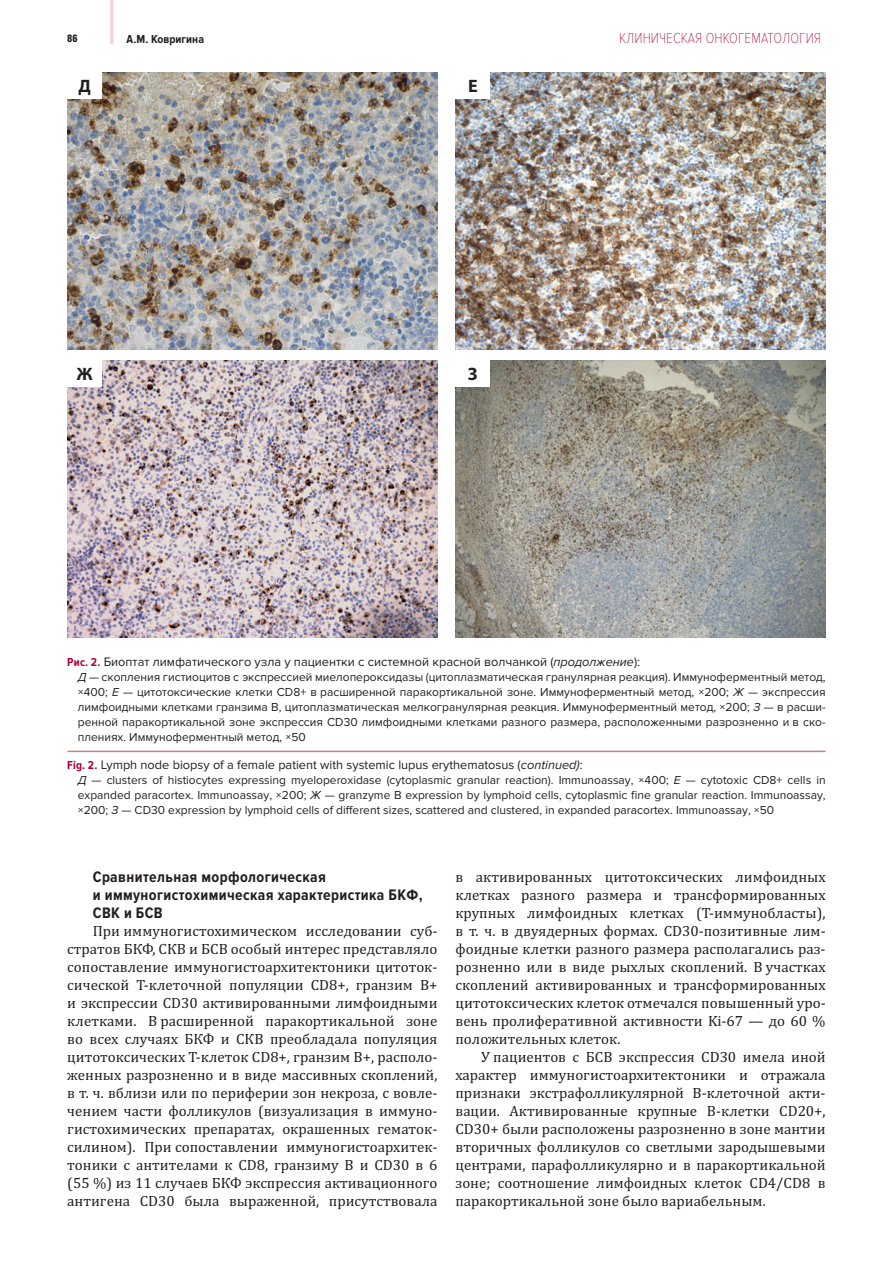
<style>
.page{position:relative;width:893px;height:1263px;background:#fff}
.page>*{position:absolute;margin:0;border:0;box-sizing:border-box;transform-origin:0 0}
.t1{font:700 18px "Myriad Pro";color:#231f20}
.t2{font:700 15.75px/18px "Proxima Nova Cond";letter-spacing:.025em;color:#231f20}
.t3{font:15px/18px "Cambria";color:#231f20;text-align:justify}
.t4{font:100 15px "Proxima Nova Cond";letter-spacing:.005em;color:#a7023c}
.t5{font:12.75px "Proxima Nova";color:#231f20}
.t6{font:12px/15px "Proxima Nova";color:#231f20;text-align:justify}
.t7{font:700 12px "Proxima Nova Cond";letter-spacing:.005em;color:#231f20}
.t8{font:900 10.5px "Helios Cond";color:#231f20}
.s1{font-family:"Proxima Nova Cond";font-weight:700;font-size:12px;color:#a7023c}
.s2{font-style:italic}
</style>
<div class="page">
<hr style="left:110px;top:0;width:3px;height:44px;background:#f9ced8">
<img style="left:455px;top:360px;width:371px;height:278px">
<img style="left:67px;top:72px;width:370px;height:278px">
<img style="left:455px;top:72px;width:371px;height:278px">
<img style="left:67px;top:360px;width:370px;height:278px">
<hr style="left:67px;top:751px;width:759px;height:1px;background:#cf8086">
<div style="left:67px;top:72px;width:35px;height:27px;background:#fff"></div>
<div style="left:67px;top:360px;width:35px;height:27px;background:#fff"></div>
<div style="left:456px;top:72px;width:34px;height:27px;background:#fff"></div>
<div style="left:455px;top:360px;width:35px;height:27px;background:#fff"></div>
<p class="t8" style="left:67px;top:32px;width:12px">86</p>
<p class="t7" style="left:127px;top:35px;width:79px">А.М. Ковригина</p>
<p class="t4" style="left:619px;top:30px;width:203px">КЛИНИЧЕСКАЯ ОНКОГЕМАТОЛОГИЯ</p>
<p class="t1" style="left:78px;top:74px;width:14px">Д</p>
<p class="t1" style="left:77px;top:362px;width:17px">Ж</p>
<p class="t1" style="left:468px;top:74px;width:11px">Е</p>
<p class="t1" style="left:468px;top:362px;width:11px">З</p>
<p class="t5" style="left:67px;top:655px;width:574px"><span class="s1">Рис. 2.</span> Биоптат лимфатического узла у пациентки с системной красной волчанкой (<span class="s2">продолжение</span>):</p>
<p class="t6" style="left:78px;top:670px;width:749px"><span class="s2">Д</span> — скопления гистиоцитов с экспрессией миелопероксидазы (цитоплазматическая гранулярная реакция). Иммуноферментный метод, ×400; <span class="s2">Е</span> — цитотоксические клетки CD8+ в расширенной паракортикальной зоне. Иммуноферментный метод, ×200; <span class="s2">Ж</span> — экспрессия лимфоидными клетками гранзима B, цитоплазматическая мелкогранулярная реакция. Иммуноферментный метод, ×200; <span class="s2">З</span> — в расши&shy;ренной паракортикальной зоне экспрессия CD30 лимфоидными клетками разного размера, расположенными разрозненно и в ско&shy;плениях. Иммуноферментный метод, ×50</p>
<p class="t5" style="left:67px;top:757px;width:517px"><span class="s1">Fig. 2.</span> Lymph node biopsy of a female patient with systemic lupus erythematosus (<span class="s2">continued)</span>:</p>
<p class="t6" style="left:78px;top:773px;width:749px"><span class="s2">Д</span> — clusters of histiocytes expressing myeloperoxidase (cytoplasmic granular reaction). Immunoassay, ×400; <span class="s2">Е</span> — cytotoxic CD8+ cells in expanded paracortex. Immunoassay, ×200; <span class="s2">Ж</span> — granzyme B expression by lymphoid cells, cytopla smic fine granular reaction. Immunoassay, ×200; <span class="s2">З</span> — CD30 expression by lymphoid cells of diff erent sizes, scattered and clustered, in expanded paracortex. Immunoassay, ×50</p>
<p class="t2" style="left:93px;top:868px;width:331px">Сравнительная морфологическая<br>и иммуногистохимическая характеристика БКФ,<br>СВК и БСВ</p>
<p class="t3" style="left:67px;top:923px;width:372px;text-indent:26px">При иммуногистохимическом исследовании суб&shy;стратов БКФ, СКВ и БСВ особый интерес представляло сопоставление иммуногистоархитектоники цитоток&shy;сической Т-клеточной популяции СD8+, гранзим B+ и экспрессии CD30 активированными лимфоидными клетками. В расширенной паракортикальной зоне во всех случаях БКФ и СКВ преобладала популяция цитотоксических Т-клеток CD8+, гранзим B+, располо&shy;женных разрозненно и в виде массивных скоплений, в т. ч. вблизи или по периферии зон некроза, с вовле&shy;чением части фолликулов (визуализация в иммуно&shy;гистохимических препаратах, окрашенных гематок&shy;силином). При сопоставлении иммуногистоархитек&shy;тоники с антителами к CD8, гранзиму B и CD30 в 6 (55 %) из 11 случаев БКФ экспрессия активационного антигена CD30 была выраженной, присутствовала</p>
<p class="t3" style="left:455px;top:869px;width:372px">в активированных цитотоксических лимфоидных клетках разного размера и трансформированных крупных лимфоидных клетках (Т-иммуно бласты), в т. ч. в двуядерных формах. СD30-позитивные лим&shy;фоидные клетки разного размера располагались раз&shy;розненно или в виде рыхлых скоплений. В участках скоплений активированных и трансформированных цитотоксических клеток отмечался повышенный уро&shy;вень пролиферативной активности Ki-67 — до 60 % положительных клеток.</p>
<p class="t3" style="left:455px;top:1049px;width:372px;text-indent:26px">У пациентов с БСВ экспрессия CD30 имела иной характер иммуногистоархитектоники и отражала признаки экстрафолликулярной В-клеточной акти&shy;вации. Активированные крупные В-клетки CD20+, CD30+ были расположены разрозненно в зоне мантии вторичных фолликулов со светлыми зародышевыми центрами, парафолликулярно и в паракортикальной зоне; соотношение лимфоидных клеток СD4/CD8 в паракортикальной зоне было вариабельным.</p>
</div>
